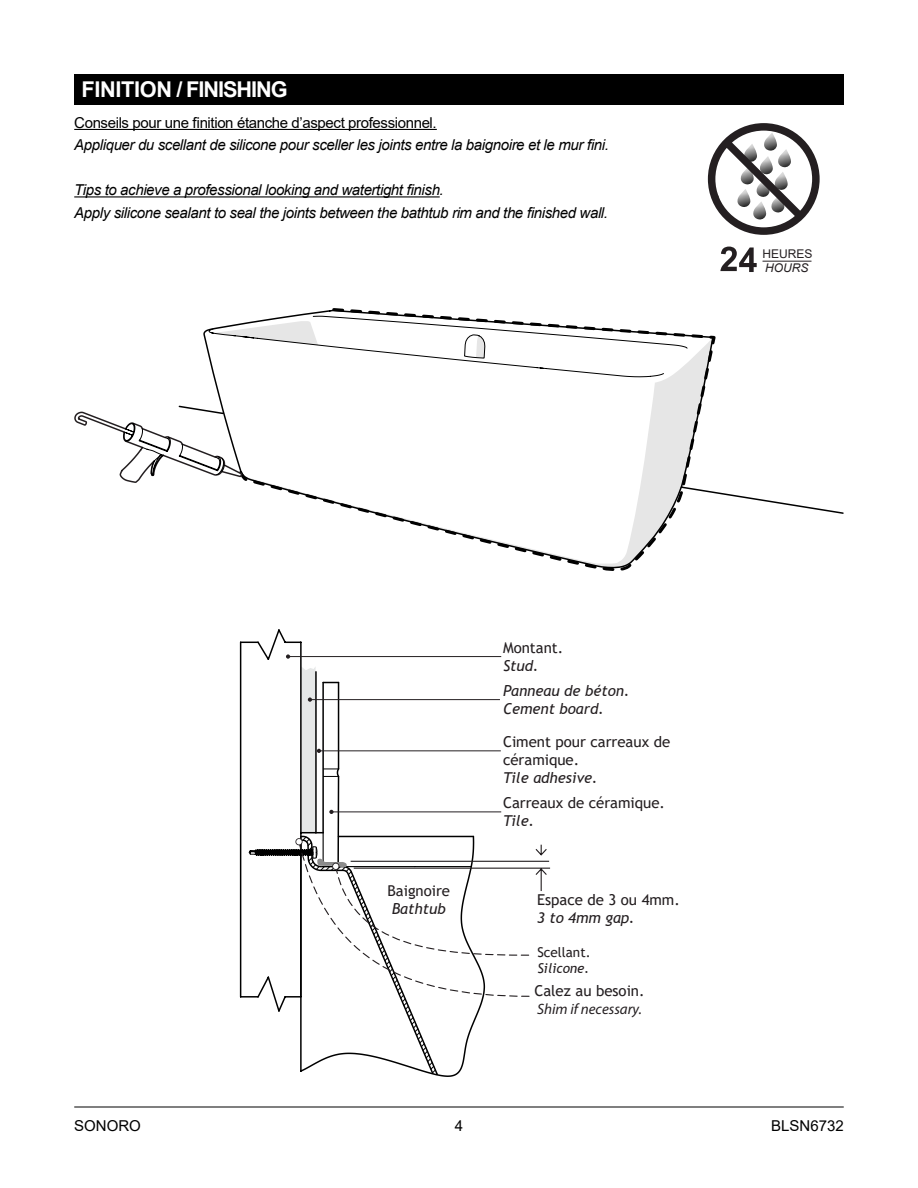
<style>
.page{position:relative;width:918px;height:1188px;background:#fff}
.page>*{position:absolute;margin:0;border:0;box-sizing:border-box;transform-origin:0 0}
.t1{font:700 21.75px "Arial";letter-spacing:-.05em;color:#fff}
.t2{font:italic 15px/22.5px "Arial";letter-spacing:-.025em;color:#000}
.t3{font:15px/18px "Trebuchet MS";color:#241f21}
.t4{font:italic 15px/18px "Trebuchet MS";color:#241f21}
.t5{font:15px "Arial";letter-spacing:-.025em;color:#000}
.t6{font:italic 15px "Myriad Pro";color:#241f21}
.t7{font:15px "Arial";color:#000}
.t8{font:13.5px "Trebuchet MS";color:#241f21}
.t9{font:italic 13.5px "Trebuchet MS";color:#241f21}
.t10{font:12px "Arial";color:#241f21}
.t11{font:italic 12px "Arial";color:#241f21}
</style>
<div class="page">
<svg style="left:205px;top:323px;width:33px;height:55px"></svg>
<svg style="left:238px;top:308px;width:480px;height:263px"></svg>
<svg style="left:74px;top:411px;width:169px;height:92px"></svg>
<hr style="left:74px;top:1107px;width:770px;height:1px;background:#000">
<div style="left:74px;top:74px;width:770px;height:31px;background:#000"></div>
<hr style="left:74px;top:129px;width:363px;height:1px;background:#000">
<hr style="left:74px;top:196px;width:366px;height:1px;background:#000">
<svg style="left:720px;top:247px;width:37px;height:25px"></svg>
<hr style="left:763px;top:261px;width:49px;height:1px;background:#241f21">
<svg style="left:707px;top:123px;width:113px;height:112px"></svg>
<svg style="left:239px;top:629px;width:236px;height:369px"></svg>
<hr style="left:288px;top:656px;width:213px;height:1px;background:#241f21">
<svg style="left:286px;top:654px;width:4px;height:5px"></svg>
<svg style="left:249px;top:666px;width:302px;height:411px"></svg>
<h1 class="t1" style="left:81px;top:74px;width:208px">FINITION / FINISHING</h1>
<p class="t5" style="left:74px;top:112px;width:364px">Conseils pour une finition étanche d’aspect professionnel.</p>
<p class="t2" style="left:74px;top:134px;width:536px">Appliquer du scellant de silicone pour sceller les joints entre la baignoire et le mur fini.</p>
<p class="t2" style="left:74px;top:179px;width:535px">Tips to achieve a professional looking and watertight finish.<br>Apply silicone sealant to seal the joints between the bathtub rim and the finished wall.</p>
<p class="t10" style="left:762px;top:245px;width:52px">HEURES</p>
<p class="t11" style="left:765px;top:260px;width:45px">HOURS</p>
<p class="t3" style="left:387px;top:881px;width:64px">Baignoire</p>
<p class="t4" style="left:392px;top:899px;width:56px">Bathtub</p>
<p class="t3" style="left:503px;top:639px;width:62px">Montant.</p>
<p class="t4" style="left:503px;top:657px;width:37px">Stud.</p>
<p class="t4" style="left:503px;top:682px;width:128px">Panneau de béton.<br>Cement board.</p>
<p class="t3" style="left:503px;top:733px;width:169px">Ciment pour carreaux de céramique.</p>
<p class="t4" style="left:503px;top:769px;width:96px">Tile adhesive.</p>
<p class="t3" style="left:503px;top:794px;width:164px">Carreaux de céramique.</p>
<p class="t4" style="left:503px;top:812px;width:33px">Tile.</p>
<p class="t3" style="left:537px;top:890px;width:144px">Espace de 3 ou 4mm.</p>
<p class="t4" style="left:537px;top:909px;width:99px">3 to 4mm gap.</p>
<p class="t8" style="left:537px;top:944px;width:55px">Scellant.</p>
<p class="t9" style="left:537px;top:960px;width:54px">Silicone.</p>
<p class="t3" style="left:534px;top:982px;width:112px">Calez au besoin.</p>
<p class="t6" style="left:537px;top:1000px;width:106px">Shim if necessary.</p>
<p class="t5" style="left:74px;top:1116px;width:68px">SONORO</p>
<p class="t7" style="left:771px;top:1116px;width:74px">BLSN6732</p>
<p class="t5" style="left:455px;top:1116px;width:10px">4</p>
</div>
